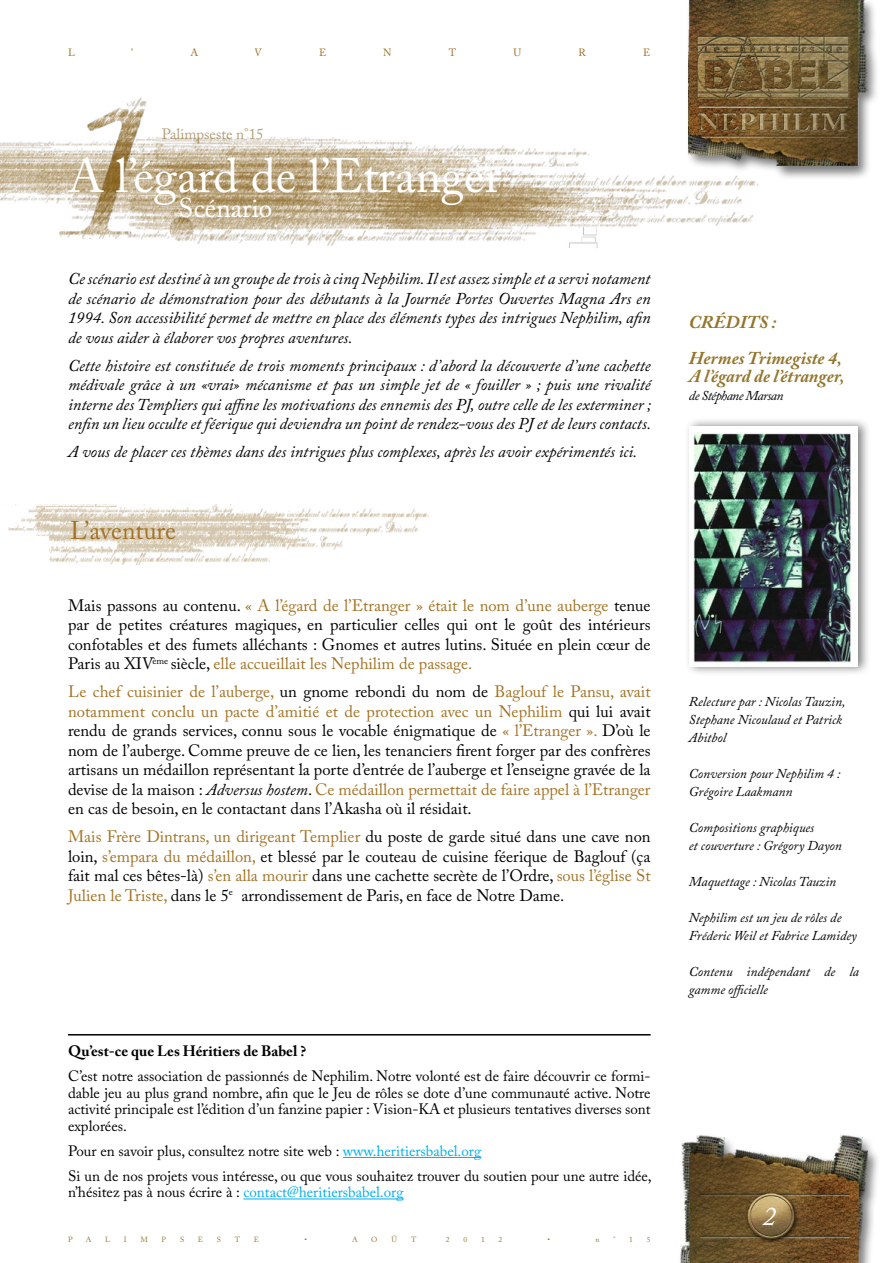
<style>
.page{position:relative;width:893px;height:1263px;background:#fff}
.page>*{position:absolute;margin:0;border:0;box-sizing:border-box;transform-origin:0 0}
.t1{font:48px "Adobe Caslon Pro";color:#fff}
.t2{font:27px "Adobe Caslon Pro";color:#fff}
.t3{font:italic 27px "Adobe Caslon Pro";color:#fff}
.t4{font:25.5px "Adobe Caslon Pro";color:#a37224}
.t5{font:italic 700 18px/36px "Adobe Caslon Pro";color:#94752b}
.t6{font:16.5px/19.5px "Adobe Caslon Pro";color:#000;text-align:justify}
.t7{font:italic 16.5px/19.5px "Adobe Caslon Pro";color:#000;text-align:justify}
.t8{font:15px/16.5px "Adobe Caslon Pro";color:#000;text-align:justify}
.t9{font:15px "Adobe Caslon Pro";color:#00aeef}
.t10{font:700 15px "Adobe Caslon Pro";color:#000}
.t11{font:15px "Adobe Caslon Pro";color:#795514}
.t12{font:italic 13.5px/18px "Adobe Caslon Pro";color:#000}
.t13{font:italic 13.5px "Adobe Caslon Pro";letter-spacing:-.04em;color:#000}
.t14{font:10.5px "Adobe Caslon Pro";color:#9e6e22}
.t15{font:7.5px "Adobe Caslon Pro";color:#98782d}
.s1{color:#a37224}
.s2{font-style:italic}
.s3{color:#00aeef}
.s4{color:#000}
</style>
<div class="page">
<div style="left:686px;top:0;width:194px;height:180px;background:#000;opacity:.51"></div>
<img style="left:689px;top:0;width:189px;height:166px">
<img style="left:680px;top:1135px;width:198px;height:128px">
<img style="left:0;top:115px;width:837px;height:133px">
<img style="left:30px;top:97px;width:174px;height:151px">
<div style="left:684px;top:417px;width:187px;height:259px;background:#000;opacity:.51"></div>
<img style="left:689px;top:426px;width:168px;height:241px">
<hr style="left:343px;top:1157px;width:138px;height:1px;background:#00aeef">
<hr style="left:243px;top:1198px;width:161px;height:1px;background:#00aeef">
<hr style="left:68px;top:1034px;width:583px;height:1px;background:#000">
<img style="left:8px;top:504px;width:421px;height:60px">
<p class="t14" style="left:68px;top:47px;width:8px">L</p>
<p class="t14" style="left:131px;top:47px;width:3px">’</p>
<p class="t14" style="left:190px;top:47px;width:9px">A</p>
<p class="t14" style="left:254px;top:47px;width:9px">V</p>
<p class="t14" style="left:319px;top:47px;width:9px">E</p>
<p class="t14" style="left:383px;top:47px;width:10px">N</p>
<p class="t14" style="left:449px;top:47px;width:9px">T</p>
<p class="t14" style="left:514px;top:47px;width:9px">U</p>
<p class="t14" style="left:579px;top:47px;width:9px">R</p>
<p class="t14" style="left:643px;top:47px;width:9px">E</p>
<p class="t11" style="left:162px;top:125px;width:104px">Palimpseste n°15</p>
<h1 class="t1" style="left:68px;top:147px;width:434px">A l’égard de l’Etranger</h1>
<h2 class="t2" style="left:179px;top:192px;width:95px">Scénario</h2>
<p class="t7" style="left:68px;top:269px;width:584px">Ce scénario est destiné à un groupe de trois à cinq Nephilim. Il est assez simple et a servi notament de scénario de démonstration pour des débutants à la Journée Portes Ouvertes Magna Ars en 1994. Son accessibilité permet de mettre en place des éléments types des intrigues Nephilim, afin de vous aider à élaborer vos propres aventures.</p>
<p class="t7" style="left:68px;top:355px;width:585px">Cette histoire est constituée de trois moments principaux : d’abord la découverte d’une cachette médivale grâce à un «vrai» mécanisme et pas un simple jet de « fouiller » ; puis une rivalité interne des Templiers qui affine les motivations des ennemis des PJ, outre celle de les exterminer ; enfin un lieu occulte et féerique qui deviendra un point de rendez-vous des PJ et de leurs contacts.</p>
<p class="t7" style="left:68px;top:442px;width:571px">A vous de placer ces thèmes dans des intrigues plus complexes, après les avoir expérimentés ici.</p>
<h3 class="t4" style="left:70px;top:515px;width:107px">L’aventure</h3>
<p class="t6" style="left:68px;top:595px;width:584px">Mais passons au contenu. <span class="s1">« A l’égard de l’Etranger » était le nom d’une auberge</span> tenue par de petites créatures magiques, en particulier celles qui ont le goût des intérieurs confotables et des fumets alléchants : Gnomes et autres lutins. Située en plein cœur de Paris au XIV<sup>ème</sup> siècle, <span class="s1">elle accueillait les Nephilim de passage.</span></p>
<p class="t6" style="left:68px;top:682px;width:584px"><span class="s1">Le chef cuisinier de l’auberge,</span> un gnome rebondi du nom de <span class="s1">Baglouf le Pansu, avait notamment conclu un pacte d’amitié et de protection avec un Nephilim</span> qui lui avait rendu de grands services, connu sous le vocable énigmatique de <span class="s1">« l’Etranger ».</span> D’où le nom de l’auberge. Comme preuve de ce lien, les tenanciers firent forger par des confrères artisans un médaillon représentant la porte d’entrée de l’auberge et l’enseigne gravée de la devise de la maison : <span class="s2">Adversus hostem</span>. <span class="s1">Ce médaillon permettait de faire appel à l’Etranger </span>en cas de besoin, en le contactant dans l’Akasha où il résidait.</p>
<p class="t6" style="left:68px;top:827px;width:584px"><span class="s1">Mais Frère Dintrans, un dirigeant Templier</span> du poste de garde situé dans une cave non loin, <span class="s1">s’empara du médaillon,</span> et blessé par le couteau de cuisine féerique de Baglouf (ça fait mal ces bêtes-là) <span class="s1">s’en alla mourir</span> dans une cachette secrète de l’Ordre, <span class="s1">sous l’église St Julien le Triste,</span> dans le 5<sup>e</sup> arrondissement de Paris, en face de Notre Dame.</p>
<p class="t10" style="left:68px;top:1042px;width:240px">Qu’est-ce que Les Héritiers de Babel ?</p>
<p class="t8" style="left:68px;top:1068px;width:584px">C’est notre association de passionnés de Nephilim. Notre volonté est de faire découvrir ce formi&shy;dable jeu au plus grand nombre, afin que le Jeu de rôles se dote d’une communauté active. Notre activité principale est l’édition d’un fanzine papier : Vision-KA et plusieurs tentatives diverses sont explorées.</p>
<p class="t8" style="left:68px;top:1138px;width:585px;line-height:25px">Pour en savoir plus, consultez notre site web : <span class="s3">www.heritiersbabel.org<br></span>Si un de nos projets vous intéresse, ou que vous souhaitez trouver du soutien pour une autre idée,</p>
<p class="t9" style="left:68px;top:1183px;width:337px"><span class="s4">n’hésitez pas à nous écrire à :</span> contact@heritiersbabel.org</p>
<p class="t15" style="left:68px;top:1235px;width:6px">P</p>
<p class="t15" style="left:86px;top:1235px;width:7px">A</p>
<p class="t15" style="left:105px;top:1235px;width:7px">L</p>
<p class="t15" style="left:124px;top:1235px;width:4px">I</p>
<p class="t15" style="left:140px;top:1235px;width:9px">M</p>
<p class="t15" style="left:162px;top:1235px;width:6px">P</p>
<p class="t15" style="left:180px;top:1235px;width:6px">S</p>
<p class="t15" style="left:198px;top:1235px;width:7px">E</p>
<p class="t15" style="left:217px;top:1235px;width:6px">S</p>
<p class="t15" style="left:235px;top:1235px;width:7px">T</p>
<p class="t15" style="left:254px;top:1235px;width:7px">E</p>
<p class="t15" style="left:304px;top:1235px;width:4px">•</p>
<p class="t15" style="left:352px;top:1235px;width:7px">A</p>
<p class="t15" style="left:371px;top:1235px;width:8px">O</p>
<p class="t15" style="left:391px;top:1235px;width:7px">Û</p>
<p class="t15" style="left:411px;top:1235px;width:7px">T</p>
<p class="t15" style="left:446px;top:1235px;width:5px">2</p>
<p class="t15" style="left:463px;top:1235px;width:5px">0</p>
<p class="t15" style="left:481px;top:1235px;width:5px">1</p>
<p class="t15" style="left:499px;top:1235px;width:5px">2</p>
<p class="t15" style="left:548px;top:1235px;width:4px">•</p>
<p class="t15" style="left:595px;top:1235px;width:6px">n</p>
<p class="t15" style="left:613px;top:1235px;width:4px">°</p>
<p class="t15" style="left:629px;top:1235px;width:5px">1</p>
<p class="t15" style="left:647px;top:1235px;width:5px">5</p>
<p class="t5" style="left:689px;top:304px;width:154px">CRÉDITS :<br>Hermes Trimegiste 4,</p>
<p class="t5" style="left:689px;top:358px;width:157px">A l’égard de l’étranger,</p>
<p class="t13" style="left:689px;top:387px;width:96px">de Stéphane Marsan</p>
<p class="t12" style="left:689px;top:692px;width:158px">Relecture par : Nicolas Tauzin,<br>Stephane Nicoulaud et Patrick<br>Abitbol</p>
<p class="t12" style="left:689px;top:764px;width:153px">Conversion pour Nephilim 4 :<br>Grégoire Laakmann</p>
<p class="t12" style="left:689px;top:818px;width:154px">Compositions graphiques<br>et couverture : Grégory Dayon</p>
<p class="t12" style="left:689px;top:872px;width:149px">Maquettage : Nicolas Tauzin</p>
<p class="t12" style="left:689px;top:908px;width:169px">Nephilim est un jeu de rôles de<br>Fréderic Weil et Fabrice Lamidey</p>
<p class="t12" style="left:689px;top:962px;width:172px">Contenu indépendant de la gamme officielle</p>
<h2 class="t3" style="left:763px;top:1200px;width:15px">2</h2>
</div>
